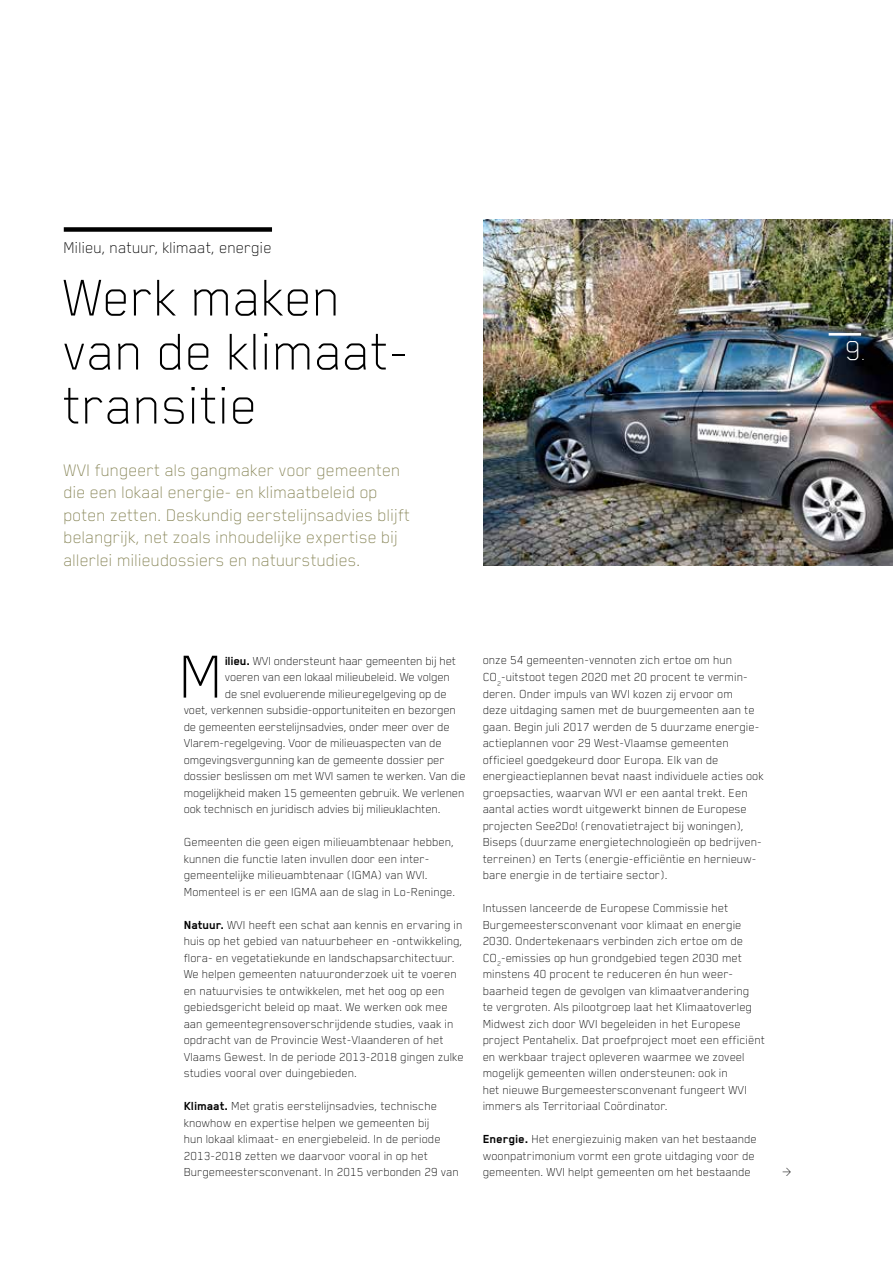
<style>
.page{position:relative;width:893px;height:1263px;background:#fff}
.page>*{position:absolute;margin:0;border:0;box-sizing:border-box;transform-origin:0 0}
.t1{font:100 70.5px "Blender Pro";color:#000}
.t2{font:100 60px/54px "Blender Pro";color:#000}
.t3{font:100 31.8px "Blender Pro";color:#fff}
.t4{font:100 19.5px/22.5px "Blender Pro";color:#878557}
.t5{font:100 18px "Blender Pro";color:#000}
.t6{font:100 13.5px/16.5px "Blender Pro";color:#000}
.s1{font-weight:700}
.s2{font-size:17.1px}
</style>
<div class="page">
<img style="left:483px;top:219px;width:410px;height:347px">
<hr style="left:829px;top:333px;width:32px;height:3px;background:#fff">
<div style="left:64px;top:227px;width:208px;height:5px;background:#000"></div>
<h3 class="t5" style="left:64px;top:238px;width:210px">Milieu, natuur, klimaat, energie</h3>
<h2 class="t2" style="left:64px;top:268px;width:341px">Werk maken van de klimaat&shy;transitie</h2>
<h3 class="t4" style="left:64px;top:458px;width:348px">WVI fungeert als gangmaker voor gemeenten die een lokaal energie- en klimaatbeleid op poten zetten. Deskundig eerstelijnsadvies blijft belangrijk, net zoals inhoudelijke expertise bij allerlei milieudossiers en natuurstudies.</h3>
<h1 class="t1" style="left:180px;top:638px;width:46px">M</h1>
<p class="t6" style="left:225px;top:652px;width:233px"><span class="s1">ilieu.</span> WVI ondersteunt haar gemeenten bij het</p>
<p class="t6" style="left:225px;top:668px;width:227px">voeren van een lokaal milieubeleid. We volgen</p>
<p class="t6" style="left:225px;top:685px;width:223px">de snel evoluerende milieuregelgeving op de</p>
<p class="t6" style="left:184px;top:701px;width:274px">voet, verkennen subsidie-opportuniteiten en bezorgen</p>
<p class="t6" style="left:184px;top:718px;width:267px">de gemeenten eerstelijnsadvies, onder meer over de</p>
<p class="t6" style="left:184px;top:734px;width:260px">Vlarem-regelgeving. Voor de milieuaspecten van de</p>
<p class="t6" style="left:184px;top:751px;width:262px">omgevingsvergunning kan de gemeente dossier per</p>
<p class="t6" style="left:184px;top:767px;width:283px">dossier beslissen om met WVI samen te werken. Van die</p>
<p class="t6" style="left:184px;top:784px;width:282px">mogelijkheid maken 15 gemeenten gebruik. We verlenen</p>
<p class="t6" style="left:184px;top:800px;width:258px">ook technisch en juridisch advies bij milieuklachten.</p>
<p class="t6" style="left:184px;top:833px;width:273px">Gemeenten die geen eigen milieuambtenaar hebben, kunnen die functie laten invullen door een inter&shy;gemeentelijke milieuambtenaar (IGMA) van WVI.<br>Momenteel is er een IGMA aan de slag in Lo-Reninge.</p>
<p class="t6" style="left:184px;top:916px;width:281px"><span class="s1">Natuur.</span> WVI heeft een schat aan kennis en ervaring in huis op het gebied van natuurbeheer en -ontwikkeling, flora- en vegetatiekunde en landschapsarchitectuur.<br>We helpen gemeenten natuuronderzoek uit te voeren en natuurvisies te ontwikkelen, met het oog op een gebiedsgericht beleid op maat. We werken ook mee aan gemeentegrensoverschrijdende studies, vaak in opdracht van de Provincie West-Vlaanderen of het Vlaams Gewest. In de periode 2013-2018 gingen zulke studies vooral over duingebieden.</p>
<p class="t6" style="left:184px;top:1097px;width:277px"><span class="s1">Klimaat.</span> Met gratis eerstelijnsadvies, technische knowhow en expertise helpen we gemeenten bij<br>hun lokaal klimaat- en energiebeleid. In de periode 2013-2018 zetten we daarvoor vooral in op het Burgemeestersconvenant. In 2015 verbonden 29 van</p>
<p class="t6" style="left:483px;top:652px;width:283px">onze 54 gemeenten-vennoten zich ertoe om hun CO<sub>2</sub>-uitstoot tegen 2020 met 20 procent te vermin&shy;deren. Onder impuls van WVI kozen zij ervoor om<br>deze uitdaging samen met de buurgemeenten aan te gaan. Begin juli 2017 werden de 5 duurzame energie&shy;actieplannen voor 29 West-Vlaamse gemeenten officieel goedgekeurd door Europa. Elk van de energieactieplannen bevat naast individuele acties ook groepsacties, waarvan WVI er een aantal trekt. Een aantal acties wordt uitgewerkt binnen de Europese projecten See2Do! (renovatietraject bij woningen), Biseps (duurzame energietechnologieën op bedrijven&shy;terreinen) en Terts (energie-efficiëntie en hernieuw&shy;bare energie in de tertiaire sector).</p>
<p class="t6" style="left:483px;top:899px;width:284px">Intussen lanceerde de Europese Commissie het Burgemeestersconvenant voor klimaat en energie 2030. Ondertekenaars verbinden zich ertoe om de CO<sub>2</sub>-emissies op hun grondgebied tegen 2030 met minstens 40 procent te reduceren én hun weer&shy;baarheid tegen de gevolgen van klimaatverandering<br>te vergroten. Als pilootgroep laat het Klimaatoverleg Midwest zich door WVI begeleiden in het Europese project Pentahelix. Dat proefproject moet een efficiënt en werkbaar traject opleveren waarmee we zoveel mogelijk gemeenten willen ondersteunen: ook in<br>het nieuwe Burgemeestersconvenant fungeert WVI immers als Territoriaal Coördinator.</p>
<p class="t6" style="left:483px;top:1130px;width:276px"><span class="s1">Energie.</span> Het energiezuinig maken van het bestaande woonpatrimonium vormt een grote uitdaging voor de gemeenten. WVI helpt gemeenten om het bestaande</p>
<p class="t6" style="left:782px;top:1163px;width:11px">&gt;</p>
<h3 class="t3" style="left:846px;top:333px;width:21px">9<span class="s2">.</span></h3>
</div>
